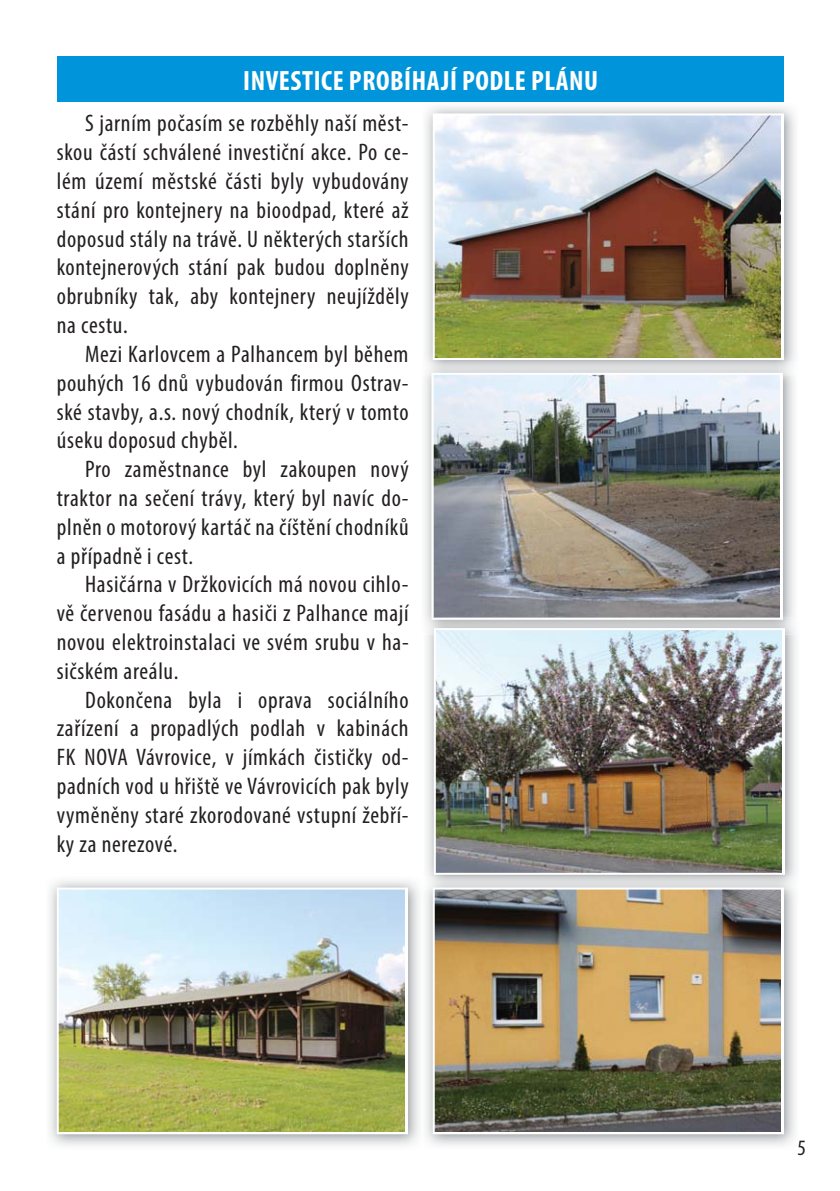
<style>
.page{position:relative;width:840px;height:1191px;background:#fff}
.page>*{position:absolute;margin:0;border:0;box-sizing:border-box;transform-origin:0 0}
.t1{font:700 condensed 28px "Myriad Pro";letter-spacing:.02em;color:#fff}
.t2{font:condensed 24px/28.8px "Myriad Pro";letter-spacing:.03em;color:#231f20;text-align:justify}
.t3{font:condensed 22px "Myriad Pro";color:#231f20}
</style>
<div class="page">
<div style="left:57px;top:57px;width:726px;height:45px;background:#0095da"></div>
<img style="left:432px;top:113px;width:351px;height:247px">
<img style="left:57px;top:887px;width:351px;height:245px">
<img style="left:431px;top:373px;width:351px;height:244px">
<img style="left:431px;top:617px;width:351px;height:2px">
<img style="left:433px;top:628px;width:351px;height:246px">
<img style="left:432px;top:887px;width:351px;height:247px">
<p class="t1" style="left:243px;top:70px;width:356px">INVESTICE PROBÍHAJÍ PODLE PLÁNU</p>
<p class="t2" style="left:57px;top:111px;width:353px;text-indent:28px">S jarním počasím se rozběhly naší měst&shy;skou částí schválené investiční akce. Po ce&shy;lém území městské části byly vybudovány stání pro kontejnery na bioodpad, které až doposud stály na trávě. U některých starších kontejnerových stání pak budou doplněny obrubníky tak, aby kontejnery neujížděly na cestu.</p>
<p class="t2" style="left:57px;top:342px;width:353px;text-indent:28px">Mezi Karlovcem a Palhancem byl během pouhých 16 dnů vybudován firmou Ostrav&shy;ské stavby, a.s. nový chodník, který v tomto úseku doposud chyběl.</p>
<p class="t2" style="left:57px;top:457px;width:353px;text-indent:28px">Pro zaměstnance byl zakoupen nový traktor na sečení trávy, který byl navíc do&shy;plněn o motorový kartáč na číštění chodníků a případně i cest.</p>
<p class="t2" style="left:57px;top:572px;width:353px;text-indent:28px">Hasičárna v Držkovicích má novou cihlo&shy;vě červenou fasádu a hasiči z Palhance mají novou elektroinstalaci ve svém srubu v ha&shy;sičském areálu.</p>
<p class="t2" style="left:57px;top:687px;width:353px;text-indent:28px">Dokončena byla i oprava sociálního zařízení a propadlých podlah v kabinách FK NOVA Vávrovice, v jímkách čističky od&shy;padních vod u hřiště ve Vávrovicích pak byly vyměněny staré zkorodované vstupní žebří&shy;ky za nerezové.</p>
<p class="t3" style="left:797px;top:1139px;width:10px">5</p>
</div>
